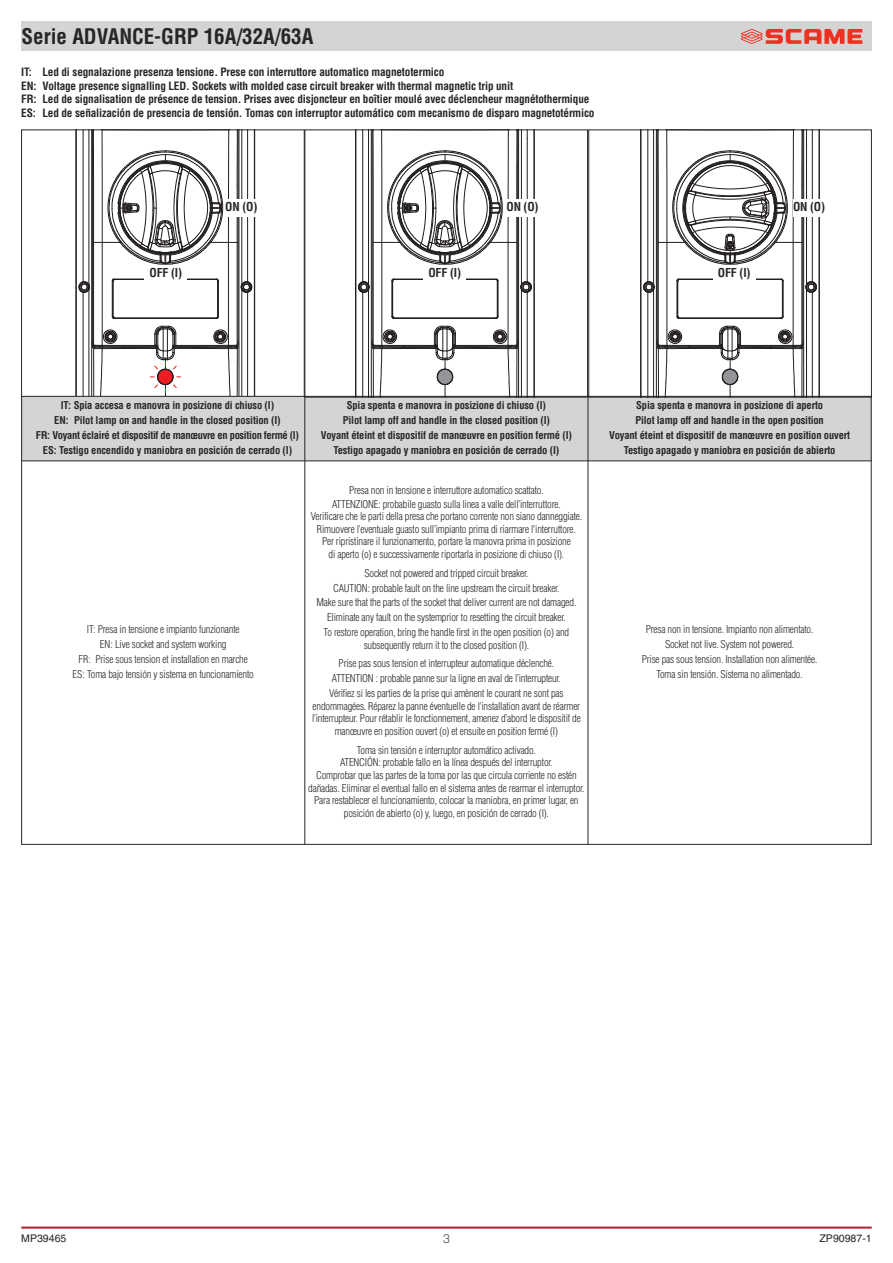
<style>
.page{position:relative;width:893px;height:1263px;background:#fff}
.page>*{position:absolute;margin:0;border:0;box-sizing:border-box;transform-origin:0 0}
.t1{font:700 condensed 21px "Helvetica";color:#272627}
.t2{font:700 condensed 12px "Helvetica";letter-spacing:-.015em;color:#272627}
.t3{font:condensed 12px "Eurostile";color:#58595c}
.t4{font:700 condensed 11.25px/13.5px "Helvetica";letter-spacing:-.015em;color:#272627}
.t5{font:300 condensed 10.5px/14.7px "Helvetica";letter-spacing:-.015em;color:#272627;text-align:center}
.t6{font:700 condensed 10.5px/14.7px "Helvetica";letter-spacing:-.015em;color:#272627;text-align:center}
.t7{font:10.5px "Helvetica";color:#272627}
</style>
<div class="page">
<div style="left:21px;top:21px;width:851px;height:30px;background:#d4d4d4"></div>
<svg style="left:741px;top:29px;width:121px;height:15px"></svg>
<hr style="left:254px;top:130px;width:1px;height:267px;background:#231f20">
<svg style="left:76px;top:132px;width:176px;height:263px"></svg>
<div style="left:21px;top:130px;width:284px;height:267px;border:1px solid #272627"></div>
<div style="left:21px;top:396px;width:284px;height:65px;background:#d4d4d4"></div>
<div style="left:305px;top:396px;width:283px;height:65px;background:#d4d4d4"></div>
<div style="left:588px;top:396px;width:284px;height:65px;background:#d4d4d4"></div>
<hr style="left:21px;top:396px;width:1px;height:449px;background:#272627">
<hr style="left:304px;top:396px;width:1px;height:449px;background:#272627">
<hr style="left:588px;top:396px;width:1px;height:449px;background:#272627">
<hr style="left:871px;top:396px;width:1px;height:449px;background:#272627">
<hr style="left:21px;top:396px;width:851px;height:1px;background:#272627">
<hr style="left:21px;top:460px;width:851px;height:1px;background:#272627">
<hr style="left:21px;top:844px;width:851px;height:1px;background:#272627">
<div style="left:225px;top:199px;width:34px;height:17px;background:#fff"></div>
<div style="left:145px;top:268px;width:42px;height:12px;background:#fff"></div>
<hr style="left:534px;top:130px;width:1px;height:267px;background:#231f20">
<svg style="left:355px;top:132px;width:177px;height:263px"></svg>
<div style="left:305px;top:130px;width:283px;height:267px;border:1px solid #272627"></div>
<hr style="left:819px;top:130px;width:1px;height:267px;background:#231f20">
<svg style="left:640px;top:132px;width:177px;height:263px"></svg>
<div style="left:588px;top:130px;width:284px;height:267px;border:1px solid #272627"></div>
<hr style="left:21px;top:1226px;width:851px;height:3px;background:#b4282f">
<div style="left:507px;top:199px;width:33px;height:17px;background:#fff"></div>
<div style="left:423px;top:268px;width:43px;height:12px;background:#fff"></div>
<div style="left:793px;top:199px;width:39px;height:17px;background:#fff"></div>
<div style="left:713px;top:268px;width:42px;height:12px;background:#fff"></div>
<h1 class="t1" style="left:22px;top:24px;width:293px">Serie ADVANCE-GRP 16A/32A/63A</h1>
<p class="t4" style="left:21px;top:66px;width:575px">IT: Led di segnalazione presenza tensione. Prese con interruttore automatico magnetotermico<br>EN: Voltage presence signalling LED. Sockets with molded case circuit breaker with thermal magnetic trip unit<br>FR: Led de signalisation de présence de tension. Prises avec disjoncteur en boîtier moulé avec déclencheur magnétothermique ES: Led de señalización de presencia de tensión. Tomas con interruptor automático com mecanismo de disparo magnetotérmico</p>
<p class="t2" style="left:225px;top:200px;width:34px">ON (O)</p>
<p class="t2" style="left:507px;top:200px;width:34px">ON (O)</p>
<p class="t2" style="left:793px;top:200px;width:34px">ON (O)</p>
<p class="t2" style="left:150px;top:266px;width:34px">OFF (I)</p>
<p class="t2" style="left:428px;top:266px;width:34px">OFF (I)</p>
<p class="t2" style="left:718px;top:266px;width:34px">OFF (I)</p>
<p class="t6" style="left:36px;top:398px;width:265px">IT: Spia accesa e manovra in posizione di chiuso (I)<br>EN: Pilot lamp on and handle in the closed position (I)<br>FR: Voyant éclairé et dispositif de manœuvre en position fermé (I)<br>ES: Testigo encendido y maniobra en posición de cerrado (I)</p>
<p class="t6" style="left:321px;top:398px;width:253px">Spia spenta e manovra in posizione di chiuso (I)<br>Pilot lamp off and handle in the closed position (I)<br>Voyant éteint et dispositif de manœuvre en position fermé (I)<br>Testigo apagado y maniobra en posición de cerrado (I)</p>
<p class="t6" style="left:609px;top:398px;width:242px">Spia spenta e manovra in posizione di aperto<br>Pilot lamp off and handle in the open position<br>Voyant éteint et dispositif de manœuvre en position ouvert Testigo apagado y maniobra en posición de abierto</p>
<p class="t5" style="left:73px;top:623px;width:183px">IT: Presa in tensione e impianto funzionante<br>EN: Live socket and system working<br>FR: Prise sous tension et installation en marche ES: Toma bajo tensión y sistema en funcionamiento</p>
<p class="t5" style="left:311px;top:485px;width:273px;line-height:12.8px">Presa non in tensione e interruttore automatico scattato.<br>ATTENZIONE: probabile guasto sulla linea a valle dell’interruttore.<br>Verificare che le parti della presa che portano corrente non siano danneggiate.<br>Rimuovere l’eventuale guasto sull’impianto prima di riarmare l'interruttore.<br>Per ripristinare il funzionamento, portare la manovra prima in posizione<br>di aperto (o) e successivamente riportarla in posizione di chiuso (I).</p>
<p class="t5" style="left:316px;top:567px;width:261px">Socket not powered and tripped circuit breaker.<br>CAUTION: probable fault on the line upstream the circuit breaker.<br>Make sure that the parts of the socket that deliver current are not damaged.<br>Eliminate any fault on the systemprior to resetting the circuit breaker.<br>To restore operation, bring the handle first in the open position (o) and</p>
<p class="t5" style="left:339px;top:636px;width:217px;line-height:19px">subsequently return it to the closed position (I).<br>Prise pas sous tension et interrupteur automatique déclenché.</p>
<p class="t5" style="left:329px;top:672px;width:236px;text-align:left">ATTENTION : probable panne sur la ligne en aval de l’interrupteur.<br>Vérifiez si les parties de la prise qui amènent le courant ne sont pas</p>
<p class="t5" style="left:312px;top:700px;width:270px;line-height:12.6px">endommagées. Réparez la panne éventuelle de l’installation avant de réarmer l’interrupteur. Pour rétablir le fonctionnement, amenez d’abord le dispositif de manœuvre en position ouvert (o) et ensuite en position fermé (I)</p>
<p class="t5" style="left:308px;top:744px;width:278px;line-height:12.6px">Toma sin tensión e interruptor automático activado.<br>ATENCIÓN: probable fallo en la línea después del interruptor.<br>Comprobar que las partes de la toma por las que circula corriente no estén dañadas. Eliminar el eventual fallo en el sistema antes de rearmar el interruptor.<br>Para restablecer el funcionamiento, colocar la maniobra, en primer lugar, en posición de abierto (o) y, luego, en posición de cerrado (I).</p>
<p class="t5" style="left:642px;top:623px;width:177px">Presa non in tensione. Impianto non alimentato.<br>Socket not live. System not powered.<br>Prise pas sous tension. Installation non alimentée.<br>Toma sin tensión. Sistema no alimentado.</p>
<p class="t7" style="left:21px;top:1234px;width:47px">MP39465</p>
<p class="t3" style="left:443px;top:1234px;width:8px">3</p>
<p class="t7" style="left:819px;top:1234px;width:54px">ZP90987-1</p>
</div>
